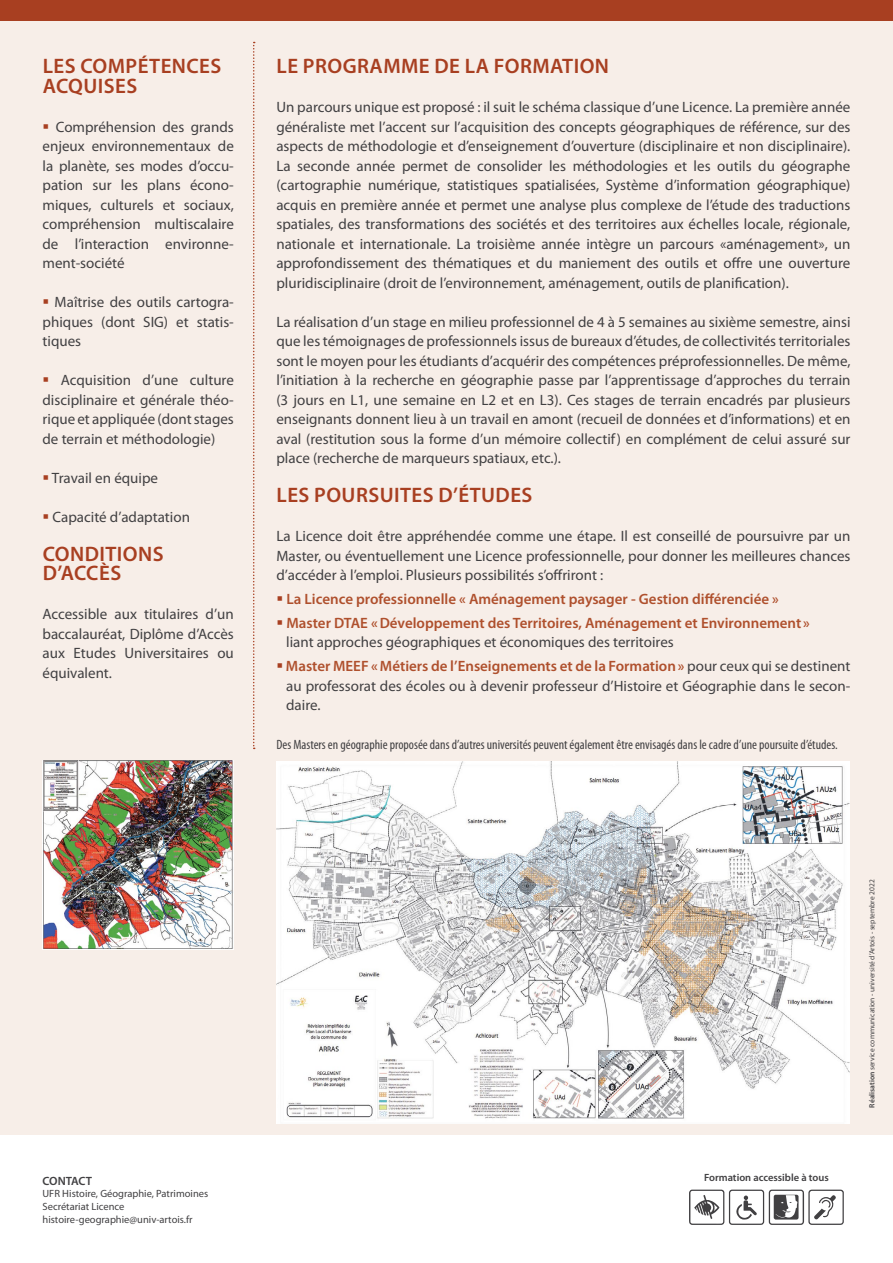
<style>
.page{position:relative;width:893px;height:1263px;background:#f7eee8}
.page>*{position:absolute;margin:0;border:0;box-sizing:border-box;transform-origin:0 0}
.t1{font:600 21px/19.5px "Myriad Pro";letter-spacing:.02em;color:#a83f21}
.t2{font:15px/19.5px "Myriad Pro";color:#414042;text-align:justify}
.t3{font:600 15px/19.5px "Myriad Pro";color:#af502d}
.t4{font:condensed 13.5px "Myriad Pro";color:#414042}
.t5{font:600 12px "Myriad Pro";letter-spacing:-.01em;color:#414042}
.t6{font:10.5px/12.6px "Myriad Pro";color:#414042}
.t7{font:600 10.5px "Myriad Pro";color:#414042}
.t8{font:7.5px "Myriad Pro";color:#414042}
.s1{color:#a83f21}
.s2{font-weight:400;color:#414042}
.s3{font-weight:600;color:#af502d}
.s4{font-weight:600}
</style>
<div class="page">
<div style="left:0;top:1135px;width:893px;height:128px;background:#fff"></div>
<div style="left:0;top:0;width:893px;height:20px;background:#a83f21"></div>
<svg style="left:253px;top:42px;width:2px;height:707px"></svg>
<img style="left:43px;top:761px;width:191px;height:188px">
<img style="left:276px;top:762px;width:573px;height:362px">
<svg style="left:689px;top:1189px;width:155px;height:36px"></svg>
<h1 class="t1" style="left:43px;top:56px;width:180px">LES COMPÉTENCES<br>ACQUISES</h1>
<p class="t2" style="left:43px;top:117px;width:193px"><span class="s1">▪</span> Compréhension des grands enjeux environnementaux de la planète, ses modes d’occu&shy;pation sur les plans écono&shy;miques, culturels et sociaux, compréhension multiscalaire de l’interaction environne&shy;ment-société</p>
<p class="t2" style="left:43px;top:292px;width:193px"><span class="s1">▪</span> Maîtrise des outils cartogra&shy;phiques (dont SIG) et statis&shy;tiques</p>
<p class="t2" style="left:43px;top:370px;width:193px"><span class="s1">▪</span> Acquisition d’une culture disciplinaire et générale théo&shy;rique et appliquée (dont stages de terrain et méthodologie)</p>
<p class="t2" style="left:43px;top:468px;width:117px"><span class="s1">▪</span> Travail en équipe</p>
<p class="t2" style="left:43px;top:507px;width:149px"><span class="s1">▪</span> Capacité d’adaptation</p>
<h1 class="t1" style="left:43px;top:543px;width:122px">CONDITIONS<br>D’ACCÈS</h1>
<p class="t2" style="left:43px;top:604px;width:193px">Accessible aux titulaires d’un baccalauréat, Diplôme d’Accès aux Etudes Universitaires ou équivalent.</p>
<h1 class="t1" style="left:277px;top:56px;width:334px">LE PROGRAMME DE LA FORMATION</h1>
<p class="t2" style="left:276px;top:97px;width:576px">Un parcours unique est proposé : il suit le schéma classique d’une Licence. La première année généraliste met l’accent sur l’acquisition des concepts géographiques de référence, sur des aspects de méthodologie et d’enseignement d’ouverture (disciplinaire et non disciplinaire).<br>La seconde année permet de consolider les méthodologies et les outils du géographe (cartographie numérique, statistiques spatialisées, Système d’information géographique) acquis en première année et permet une analyse plus complexe de l’étude des traductions spatiales, des transformations des sociétés et des territoires aux échelles locale, régionale, nationale et internationale. La troisième année intègre un parcours «aménagement», un approfondissement des thématiques et du maniement des outils et offre une ouverture pluridisciplinaire (droit de l’environnement, aménagement, outils de planification).</p>
<p class="t2" style="left:276px;top:312px;width:576px">La réalisation d’un stage en milieu professionnel de 4 à 5 semaines au sixième semestre, ainsi que les témoignages de professionnels issus de bureaux d’études, de collectivités territoriales sont le moyen pour les étudiants d’acquérir des compétences préprofessionnelles. De même, l’initiation à la recherche en géographie passe par l’apprentissage d’approches du terrain (3 jours en L1, une semaine en L2 et en L3). Ces stages de terrain encadrés par plusieurs enseignants donnent lieu à un travail en amont (recueil de données et d’informations) et en aval (restitution sous la forme d’un mémoire collectif) en complément de celui assuré sur place (recherche de marqueurs spatiaux, etc.).</p>
<h1 class="t1" style="left:277px;top:485px;width:257px">LES POURSUITES D’ÉTUDES</h1>
<p class="t2" style="left:276px;top:526px;width:576px">La Licence doit être appréhendée comme une étape. Il est conseillé de poursuivre par un Master, ou éventuellement une Licence professionnelle, pour donner les meilleures chances d’accéder à l’emploi. Plusieurs possibilités s’offriront :</p>
<p class="t3" style="left:276px;top:589px;width:504px"><span class="s1">▪</span> La Licence professionnelle « Aménagement paysager - Gestion différenciée »</p>
<p class="t3" style="left:286px;top:613px;width:525px;text-indent:-10px"><span class="s1">▪</span> Master DTAE «Développement des Territoires, Aménagement et Environnement » <span class="s2">liant approches géographiques et économiques des territoires</span></p>
<p class="t2" style="left:286px;top:656px;width:566px;text-indent:-10px"><span class="s1">▪</span> <span class="s3">Master MEEF «Métiers de l’Enseignements et de la Formation»</span> pour ceux qui se destinent au professorat des écoles ou à devenir professeur d’Histoire et Géographie dans le secon&shy;daire.</p>
<p class="t4" style="left:276px;top:736px;width:563px">Des Masters en géographie proposée dans d’autres universités peuvent également être envisagés dans le cadre d’une poursuite d’études.</p>
<p class="t5" style="left:43px;top:1173px;width:51px">CONTACT</p>
<p class="t6" style="left:43px;top:1187px;width:167px">UFR Histoire, Géographie, Patrimoines<br>Secrétariat Licence histoire-geographie@univ-artois.fr</p>
<p class="t7" style="left:704px;top:1171px;width:126px">Formation accessible à tous</p>
<p class="t8" style="left:867px;top:1107px;width:229px;rotate:-90deg"><span class="s4">Réalisation</span> service communication - université d’Artois - septembre 2022</p>
</div>
